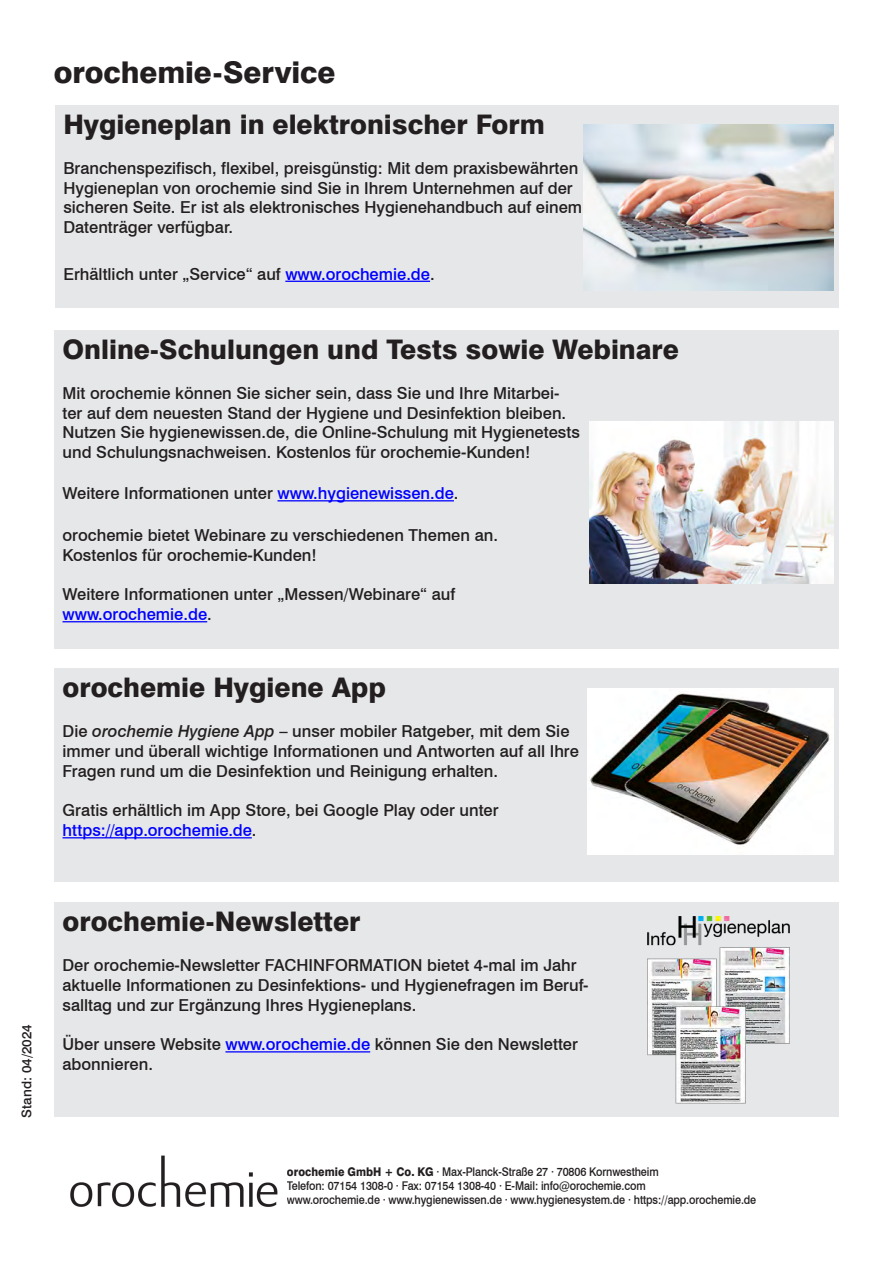
<style>
.page{position:relative;width:893px;height:1263px;background:#fff}
.page>*{position:absolute;margin:0;border:0;box-sizing:border-box;transform-origin:0 0}
.Normaltext{font:800 30px "Swiss 721 BT";letter-spacing:-.005em;color:#231f20}
.t1{font:800 27px "Swiss 721 BT";color:#231f20}
.Body_Text{font:500 16.5px/19.8px "Swiss 721 BT";color:#231f20}
.t2{font:500 13.5px "Swiss 721 BT";color:#231f20}
.t3{font:500 12px "Swiss 721 BT";letter-spacing:-.01em;color:#231f20;scale:.9 1}
.s1{color:#00f}
.s2{font-style:italic}
.s3{font-weight:800}
</style>
<div class="page">
<div style="left:55px;top:105px;width:783px;height:203px;background:#e6e7e9"></div>
<hr style="left:285px;top:281px;width:145px;height:1px;background:#00f">
<img style="left:583px;top:124px;width:250px;height:167px">
<div style="left:54px;top:902px;width:785px;height:215px;background:#e6e7e9"></div>
<hr style="left:225px;top:1051px;width:145px;height:1px;background:#00f">
<img style="left:647px;top:916px;width:142px;height:188px">
<div style="left:54px;top:668px;width:785px;height:214px;background:#e6e7e9"></div>
<hr style="left:63px;top:837px;width:189px;height:1px;background:#00f">
<img style="left:70px;top:1155px;width:208px;height:52px">
<img style="left:588px;top:688px;width:245px;height:166px">
<div style="left:54px;top:330px;width:785px;height:318px;background:#e6e7e9"></div>
<hr style="left:277px;top:500px;width:177px;height:1px;background:#00f">
<hr style="left:63px;top:621px;width:144px;height:1px;background:#00f">
<img style="left:590px;top:421px;width:244px;height:163px">
<p class="Normaltext" style="left:54px;top:54px;width:283px">orochemie-Service</p>
<p class="t1" style="left:63px;top:108px;width:483px">Hygieneplan in elektronischer Form</p>
<p class="Body_Text" style="left:63px;top:158px;width:520px">Branchenspezifisch, flexibel, preisgünstig: Mit dem praxisbewährten Hygieneplan von orochemie sind Sie in Ihrem Unternehmen auf der sicheren Seite. Er ist als elektronisches Hygienehandbuch auf einem Datenträger verfügbar.</p>
<p class="Body_Text" style="left:63px;top:264px;width:373px">Erhältlich unter „Service“ auf <span class="s1">www.orochemie.de</span>.</p>
<p class="t1" style="left:63px;top:333px;width:618px">Online-Schulungen und Tests sowie Webinare</p>
<p class="Body_Text" style="left:63px;top:383px;width:519px">Mit orochemie können Sie sicher sein, dass Sie und Ihre Mitarbei&shy;ter auf dem neuesten Stand der Hygiene und Desinfektion bleiben.<br>Nutzen Sie hygienewissen.de, die Online-Schulung mit Hygienetests und Schulungsnachweisen. Kostenlos für orochemie-Kunden!</p>
<p class="Body_Text" style="left:63px;top:483px;width:397px">Weitere Informationen unter <span class="s1">www.hygienewissen.de</span>.</p>
<p class="Body_Text" style="left:63px;top:525px;width:437px">orochemie bietet Webinare zu verschiedenen Themen an.<br>Kostenlos für orochemie-Kunden!</p>
<p class="Body_Text" style="left:63px;top:584px;width:394px">Weitere Informationen unter „Messen/Webinare“ auf <span class="s1">www.orochemie.de</span>.</p>
<p class="t1" style="left:63px;top:671px;width:325px">orochemie Hygiene App</p>
<p class="Body_Text" style="left:63px;top:721px;width:518px">Die <span class="s2">orochemie Hygiene App</span> – unser mobiler Ratgeber, mit dem Sie immer und überall wichtige Informationen und Antworten auf all Ihre<br>Fragen rund um die Desinfektion und Reinigung erhalten.</p>
<p class="Body_Text" style="left:63px;top:800px;width:438px">Gratis erhältlich im App Store, bei Google Play oder unter <span class="s1">https://app.orochemie.de</span>.</p>
<p class="t2" style="left:19px;top:1117px;width:95px;rotate:-90deg">Stand: 04/2024</p>
<p class="t1" style="left:63px;top:905px;width:300px">orochemie-Newsletter</p>
<p class="Body_Text" style="left:63px;top:955px;width:528px">Der orochemie-Newsletter FACHINFORMATION bietet 4-mal im Jahr aktuelle Informationen zu Desinfektions- und Hygienefragen im Beruf&shy;salltag und zur Ergänzung Ihres Hygieneplans.</p>
<p class="Body_Text" style="left:63px;top:1034px;width:517px">Über unsere Website <span class="s1">www.orochemie.de</span> können Sie den Newsletter abonnieren.</p>
<p class="t3" style="left:287px;top:1164px;width:415px"><span class="s3">orochemie GmbH + Co. KG</span> · Max-Planck-Straße 27 · 70806 Kornwestheim</p>
<p class="t3" style="left:287px;top:1178px;width:400px">Telefon: 07154 1308-0 · Fax: 07154 1308-40 · E-Mail: info@orochemie.com</p>
<p class="t3" style="left:287px;top:1193px;width:523px">www.orochemie.de · www.hygienewissen.de · www.hygienesystem.de · https://app.orochemie.de</p>
</div>
